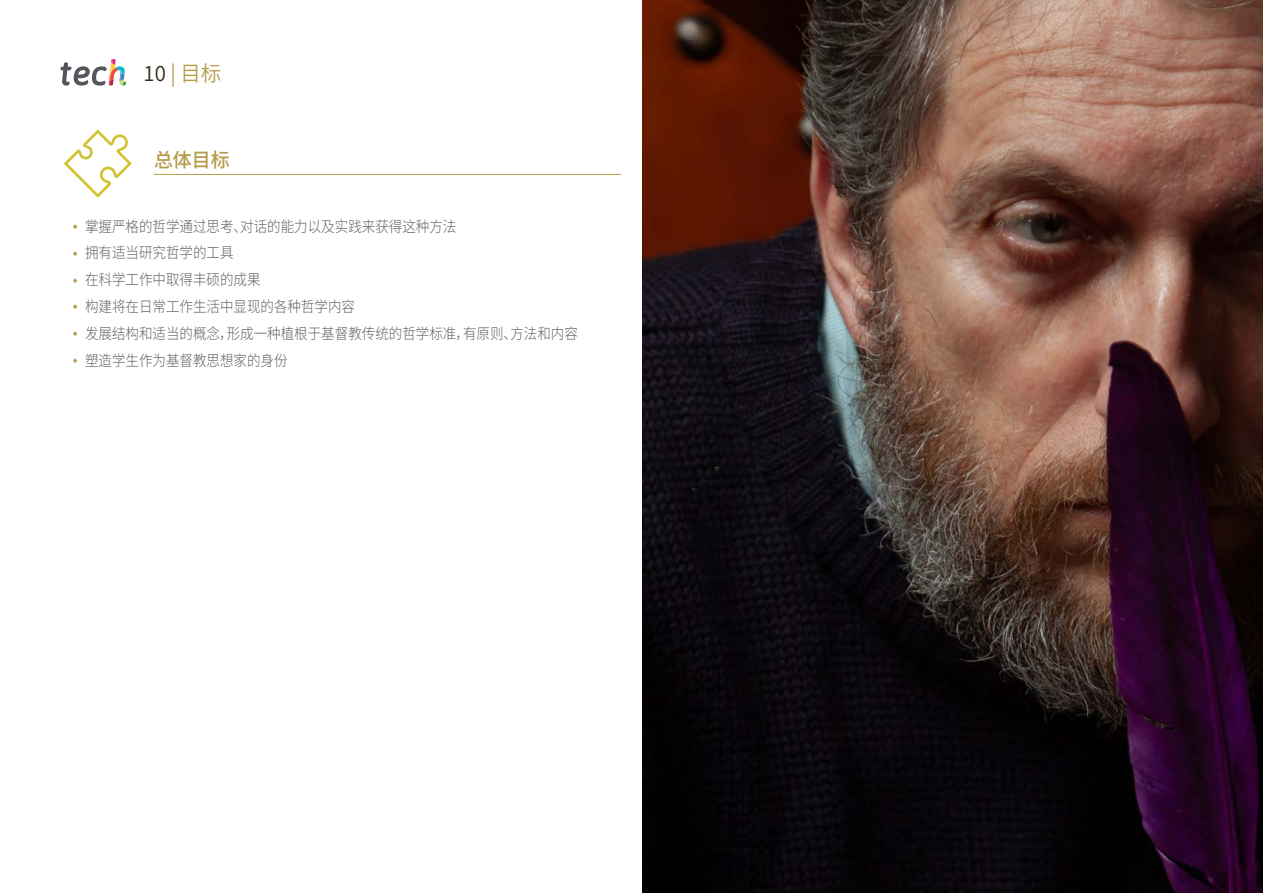
<style>
.page{position:relative;width:1263px;height:893px;background:#fff}
.page>*{position:absolute;margin:0;border:0;box-sizing:border-box;transform-origin:0 0}
.t1{font:21px "Source Han Sans CN";color:#b49c4b}
.t2{font:500 19.5px "Source Han Sans CN";color:#b49c4b}
.t3{font:300 15px/26.7px "Source Han Sans CN";color:#61646a;scale:.9 1}
.s1{color:#312e20}
</style>
<div class="page">
<img style="left:642px;top:0;width:621px;height:893px">
<svg style="left:61px;top:59px;width:65px;height:27px"></svg>
<hr style="left:154px;top:174px;width:467px;height:1px;background:#b49c4b">
<svg style="left:64px;top:129px;width:68px;height:69px"></svg>
<h1 class="t1" style="left:144px;top:61px;width:79px"><span class="s1">10</span> | 目标</h1>
<h2 class="t2" style="left:154px;top:149px;width:77px">总体目标</h2>
<p class="t3" style="left:85px;top:213px;width:549px">掌握严格的哲学通过思考、对话的能力以及实践来获得这种方法<br>拥有适当研究哲学的工具<br>在科学工作中取得丰硕的成果<br>构建将在日常工作生活中显现的各种哲学内容<br>发展结构和适当的概念，形成一种植根于基督教传统的哲学标准，有原则、方法和内容塑造学生作为基督教思想家的身份</p>
</div>
